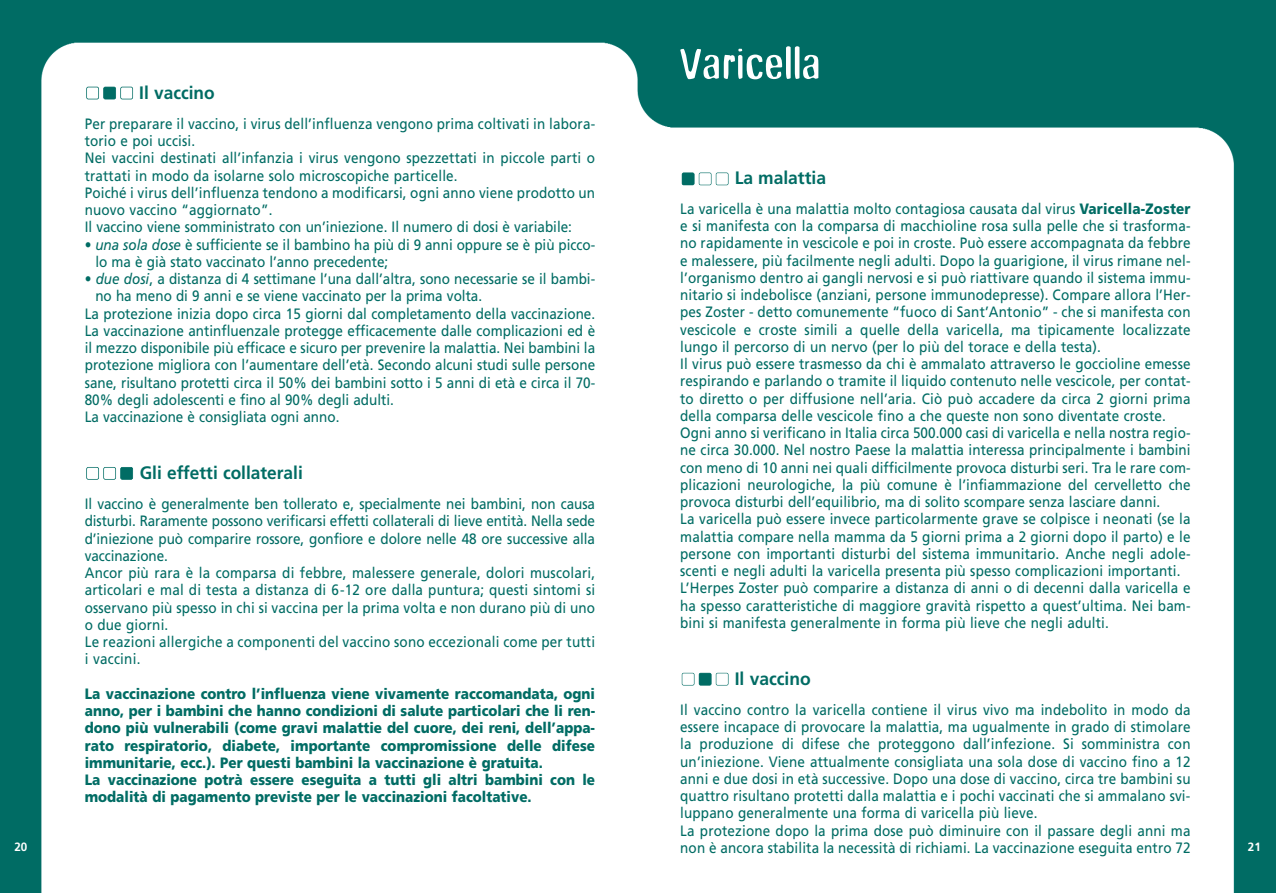
<style>
.page{position:relative;width:1276px;height:893px;background:#fff}
.page>*{position:absolute;margin:0;border:0;box-sizing:border-box;transform-origin:0 0}
.t1{font:45px "Broken Wing";letter-spacing:.02em;color:#fff;scale:1.2 1}
.t2{font:700 18px "Frutiger";color:#006c64;scale:.96 1}
.t3{font:700 18px "Frutiger";color:#006c64}
.t4{font:15px/17.2px "Frutiger";letter-spacing:.01em;color:#006c64;scale:.9 1}
.t5{font:900 15px/17.2px "Frutiger";color:#006c64;scale:.9 1}
.t6{font:700 12px "Frutiger";color:#fff}
.s1{font-style:italic}
.s2{font-weight:900}
</style>
<div class="page">
<img style="left:0;top:0;width:1275px;height:893px">
<div style="left:682px;top:673px;width:12px;height:12px;border:1px solid #006c64;border-radius:2px"></div>
<div style="left:699px;top:673px;width:12px;height:12px;background:#006c64;border-radius:2px"></div>
<div style="left:699px;top:673px;width:12px;height:12px;border:1px solid #006c64;border-radius:2px"></div>
<div style="left:716px;top:673px;width:12px;height:12px;border:1px solid #006c64;border-radius:2px"></div>
<div style="left:682px;top:173px;width:12px;height:12px;background:#006c64;border-radius:2px"></div>
<div style="left:682px;top:173px;width:12px;height:12px;border:1px solid #006c64;border-radius:2px"></div>
<div style="left:699px;top:173px;width:12px;height:12px;border:1px solid #006c64;border-radius:2px"></div>
<div style="left:716px;top:173px;width:12px;height:12px;border:1px solid #006c64;border-radius:2px"></div>
<div style="left:86px;top:467px;width:13px;height:13px;border:2px solid #006c64;border-radius:2px"></div>
<div style="left:103px;top:467px;width:13px;height:13px;border:2px solid #006c64;border-radius:2px"></div>
<div style="left:121px;top:467px;width:12px;height:12px;background:#006c64;border-radius:2px"></div>
<div style="left:120px;top:467px;width:13px;height:13px;border:2px solid #006c64;border-radius:2px"></div>
<div style="left:86px;top:87px;width:13px;height:12px;border:2px solid #006c64;border-radius:2px"></div>
<div style="left:104px;top:87px;width:12px;height:12px;background:#006c64;border-radius:2px"></div>
<div style="left:103px;top:87px;width:13px;height:12px;border:2px solid #006c64;border-radius:2px"></div>
<div style="left:120px;top:87px;width:13px;height:12px;border:2px solid #006c64;border-radius:2px"></div>
<h1 class="t1" style="left:680px;top:46px;width:119px">Varicella</h1>
<p class="t2" style="left:139px;top:85px;width:80px">Il vaccino</p>
<p class="t4" style="left:85px;top:116px;width:568px">Per preparare il vaccino, i virus dell’influenza vengono prima coltivati in labora&shy;torio e poi uccisi.<br>Nei vaccini destinati all’infanzia i virus vengono spezzettati in piccole parti o trattati in modo da isolarne solo microscopiche particelle.<br>Poiché i virus dell’influenza tendono a modificarsi, ogni anno viene prodotto un nuovo vaccino “aggiornato”.<br>Il vaccino viene somministrato con un’iniezione. Il numero di dosi è variabile:</p>
<p class="t4" style="left:95px;top:237px;width:557px;text-indent:-11px">• <span class="s1">una sola dose</span> è sufficiente se il bambino ha più di 9 anni oppure se è più picco&shy;lo ma è già stato vaccinato l’anno precedente;</p>
<p class="t4" style="left:85px;top:271px;width:568px">• <span class="s1">due dosi</span>, a distanza di 4 settimane l’una dall’altra, sono necessarie se il bambi-</p>
<p class="t4" style="left:95px;top:289px;width:431px">no ha meno di 9 anni e se viene vaccinato per la prima volta.</p>
<p class="t4" style="left:85px;top:306px;width:568px">La protezione inizia dopo circa 15 giorni dal completamento della vaccinazione.</p>
<p class="t4" style="left:85px;top:323px;width:568px">La vaccinazione antinfluenzale protegge efficacemente dalle complicazioni ed è</p>
<p class="t4" style="left:85px;top:340px;width:568px">il mezzo disponibile più efficace e sicuro per prevenire la malattia. Nei bambini la</p>
<p class="t4" style="left:85px;top:358px;width:568px">protezione migliora con l’aumentare dell’età. Secondo alcuni studi sulle persone</p>
<p class="t4" style="left:85px;top:375px;width:568px">sane, risultano protetti circa il 50% dei bambini sotto i 5 anni di età e circa il 70-</p>
<p class="t4" style="left:85px;top:392px;width:345px">80% degli adolescenti e fino al 90% degli adulti.</p>
<p class="t4" style="left:85px;top:409px;width:284px">La vaccinazione è consigliata ogni anno.</p>
<p class="t2" style="left:140px;top:466px;width:171px">Gli effetti collaterali</p>
<p class="t4" style="left:85px;top:496px;width:568px">Il vaccino è generalmente ben tollerato e, specialmente nei bambini, non causa disturbi. Raramente possono verificarsi effetti collaterali di lieve entità. Nella sede d’iniezione può comparire rossore, gonfiore e dolore nelle 48 ore successive alla vaccinazione.<br>Ancor più rara è la comparsa di febbre, malessere generale, dolori muscolari, articolari e mal di testa a distanza di 6-12 ore dalla puntura; questi sintomi si osservano più spesso in chi si vaccina per la prima volta e non durano più di uno o due giorni.<br>Le reazioni allergiche a componenti del vaccino sono eccezionali come per tutti i vaccini.</p>
<p class="t5" style="left:85px;top:686px;width:568px">La vaccinazione contro l’influenza viene vivamente raccomandata, ogni anno, per i bambini che hanno condizioni di salute particolari che li ren&shy;dono più vulnerabili (come gravi malattie del cuore, dei reni, dell’appa&shy;rato respiratorio, diabete, importante compromissione delle difese immunitarie, ecc.). Per questi bambini la vaccinazione è gratuita.<br>La vaccinazione potrà essere eseguita a tutti gli altri bambini con le modalità di pagamento previste per le vaccinazioni facoltative.</p>
<p class="t3" style="left:735px;top:170px;width:93px">La malattia</p>
<p class="t4" style="left:680px;top:201px;width:568px">La varicella è una malattia molto contagiosa causata dal virus <span class="s2">Varicella-Zoster </span>e si manifesta con la comparsa di macchioline rosa sulla pelle che si trasforma&shy;no rapidamente in vescicole e poi in croste. Può essere accompagnata da febbre e malessere, più facilmente negli adulti. Dopo la guarigione, il virus rimane nel&shy;l’organismo dentro ai gangli nervosi e si può riattivare quando il sistema immu&shy;nitario si indebolisce (anziani, persone immunodepresse). Compare allora l’Her&shy;pes Zoster - detto comunemente “fuoco di Sant’Antonio” - che si manifesta con vescicole e croste simili a quelle della varicella, ma tipicamente localizzate lungo il percorso di un nervo (per lo più del torace e della testa).<br>Il virus può essere trasmesso da chi è ammalato attraverso le goccioline emesse respirando e parlando o tramite il liquido contenuto nelle vescicole, per contat&shy;to diretto o per diffusione nell’aria. Ciò può accadere da circa 2 giorni prima della comparsa delle vescicole fino a che queste non sono diventate croste.<br>Ogni anno si verificano in Italia circa 500.000 casi di varicella e nella nostra regio&shy;ne circa 30.000. Nel nostro Paese la malattia interessa principalmente i bambini con meno di 10 anni nei quali difficilmente provoca disturbi seri. Tra le rare com&shy;plicazioni neurologiche, la più comune è l’infiammazione del cervelletto che provoca disturbi dell’equilibrio, ma di solito scompare senza lasciare danni.<br>La varicella può essere invece particolarmente grave se colpisce i neonati (se la malattia compare nella mamma da 5 giorni prima a 2 giorni dopo il parto) e le persone con importanti disturbi del sistema immunitario. Anche negli adole&shy;scenti e negli adulti la varicella presenta più spesso complicazioni importanti.<br>L’Herpes Zoster può comparire a distanza di anni o di decenni dalla varicella e ha spesso caratteristiche di maggiore gravità rispetto a quest’ultima. Nei bam&shy;bini si manifesta generalmente in forma più lieve che negli adulti.</p>
<p class="t3" style="left:734px;top:671px;width:78px">Il vaccino</p>
<p class="t4" style="left:680px;top:702px;width:568px">Il vaccino contro la varicella contiene il virus vivo ma indebolito in modo da essere incapace di provocare la malattia, ma ugualmente in grado di stimolare la produzione di difese che proteggono dall’infezione. Si somministra con un’iniezione. Viene attualmente consigliata una sola dose di vaccino fino a 12 anni e due dosi in età successive. Dopo una dose di vaccino, circa tre bambini su quattro risultano protetti dalla malattia e i pochi vaccinati che si ammalano svi&shy;luppano generalmente una forma di varicella più lieve.<br>La protezione dopo la prima dose può diminuire con il passare degli anni ma non è ancora stabilita la necessità di richiami. La vaccinazione eseguita entro 72</p>
<p class="t6" style="left:14px;top:842px;width:14px">20</p>
<p class="t6" style="left:1248px;top:842px;width:14px">21</p>
</div>
